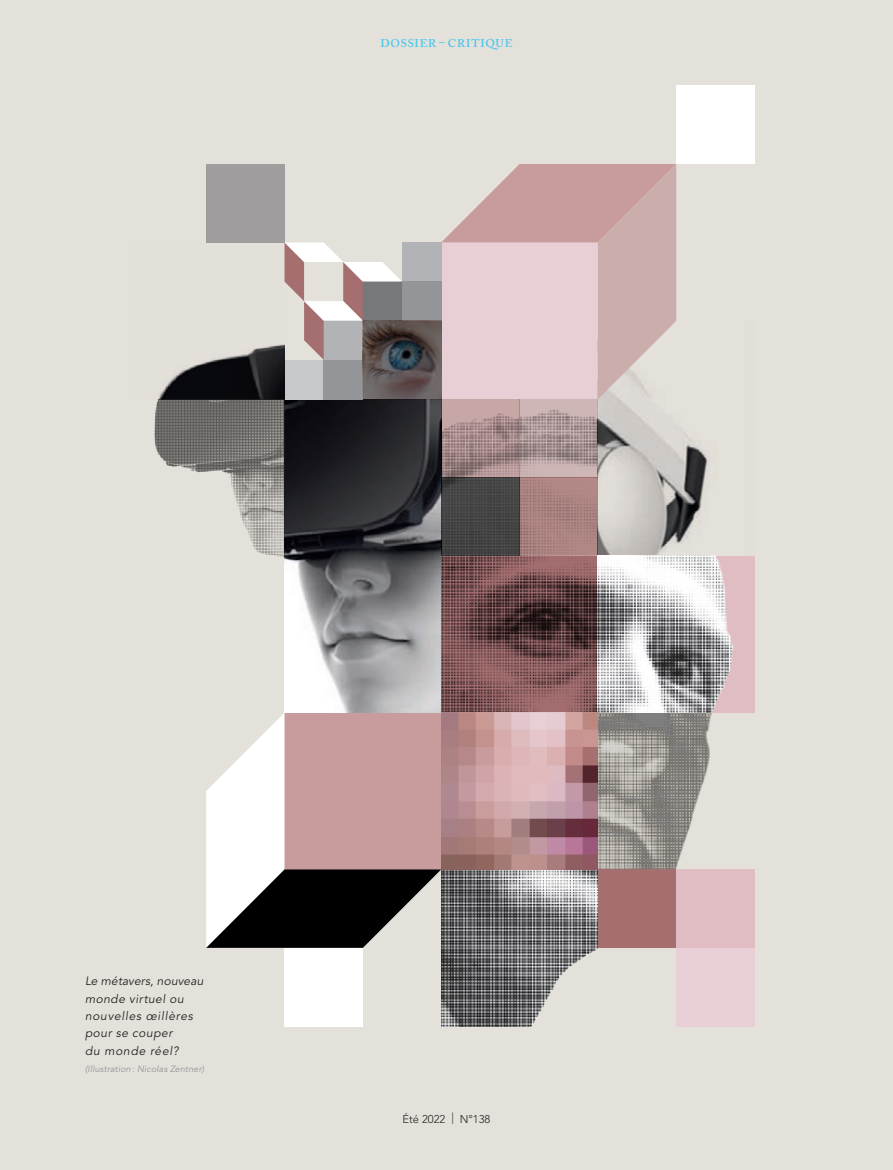
<style>
.page{position:relative;width:893px;height:1170px;background:#fff}
.page>*{position:absolute;margin:0;border:0;box-sizing:border-box;transform-origin:0 0}
._004_Légendes{font:italic 12px/17.2px "Avenir LT Std";letter-spacing:.045em;color:#231f20}
._000_Tétière{font:600 11.25px "Adobe Caslon Pro";letter-spacing:.06em;color:#4ac8ed}
.t1{font:300 11.25px "Avenir LT Std";color:#231f20}
._004_Légendes-2{font:italic 9px "Avenir LT Std";letter-spacing:.02em;color:#939598}
</style>
<div class="page">
<div style="left:0;top:0;width:893px;height:1169px;background:#e4e1db"></div>
<img style="left:285px;top:399px;width:156px;height:313px">
<div style="left:206px;top:164px;width:78px;height:78px;background:#9f9d9d"></div>
<div style="left:284px;top:947px;width:79px;height:79px;background:#fff"></div>
<div style="left:676px;top:86px;width:79px;height:78px;background:#fff"></div>
<svg style="left:441px;top:556px;width:157px;height:156px;background:#724d4e"></svg>
<img style="left:441px;top:712px;width:314px;height:314px">
<img style="left:598px;top:399px;width:157px;height:313px">
<div style="left:284px;top:360px;width:40px;height:39px;background:#c7c8ca"></div>
<div style="left:402px;top:242px;width:39px;height:39px;background:#b2b3b7"></div>
<div style="left:598px;top:869px;width:78px;height:78px;background:#a56f70"></div>
<div style="left:676px;top:869px;width:79px;height:78px;background:#dfbdc2"></div>
<div style="left:676px;top:947px;width:79px;height:79px;background:#e7cfd5"></div>
<div style="left:441px;top:477px;width:78px;height:79px;background:#464646"></div>
<svg style="left:519px;top:477px;width:79px;height:79px;background:#a8817f"></svg>
<svg style="left:441px;top:399px;width:78px;height:78px;background:#aa8d8e"></svg>
<svg style="left:519px;top:399px;width:79px;height:78px;background:#b49f9f"></svg>
<div style="left:402px;top:281px;width:39px;height:40px;background:#939598"></div>
<div style="left:324px;top:360px;width:39px;height:39px;background:#939598"></div>
<img style="left:158px;top:242px;width:127px;height:157px">
<img style="left:154px;top:399px;width:131px;height:177px">
<img style="left:363px;top:321px;width:78px;height:78px">
<svg style="left:441px;top:164px;width:235px;height:235px;background:#d8bdbe"></svg>
<svg style="left:284px;top:242px;width:118px;height:118px"></svg>
<svg style="left:206px;top:712px;width:235px;height:235px;background:#ab9797"></svg>
<svg style="left:441px;top:712px;width:157px;height:157px;background:#ba9093"></svg>
<p class="_000_Tétière" style="left:380px;top:36px;width:134px">DOSSIER – CRITIQUE</p>
<p class="_004_Légendes" style="left:85px;top:972px;width:120px">Le métavers, nouveau monde virtuel ou nouvelles œillères pour se couper<br>du monde réel?</p>
<p class="_004_Légendes-2" style="left:85px;top:1063px;width:121px">(Illustration: Nicolas Zentner)</p>
<p class="t1" style="left:402px;top:1111px;width:89px">Été 2022 | N°138</p>
</div>
